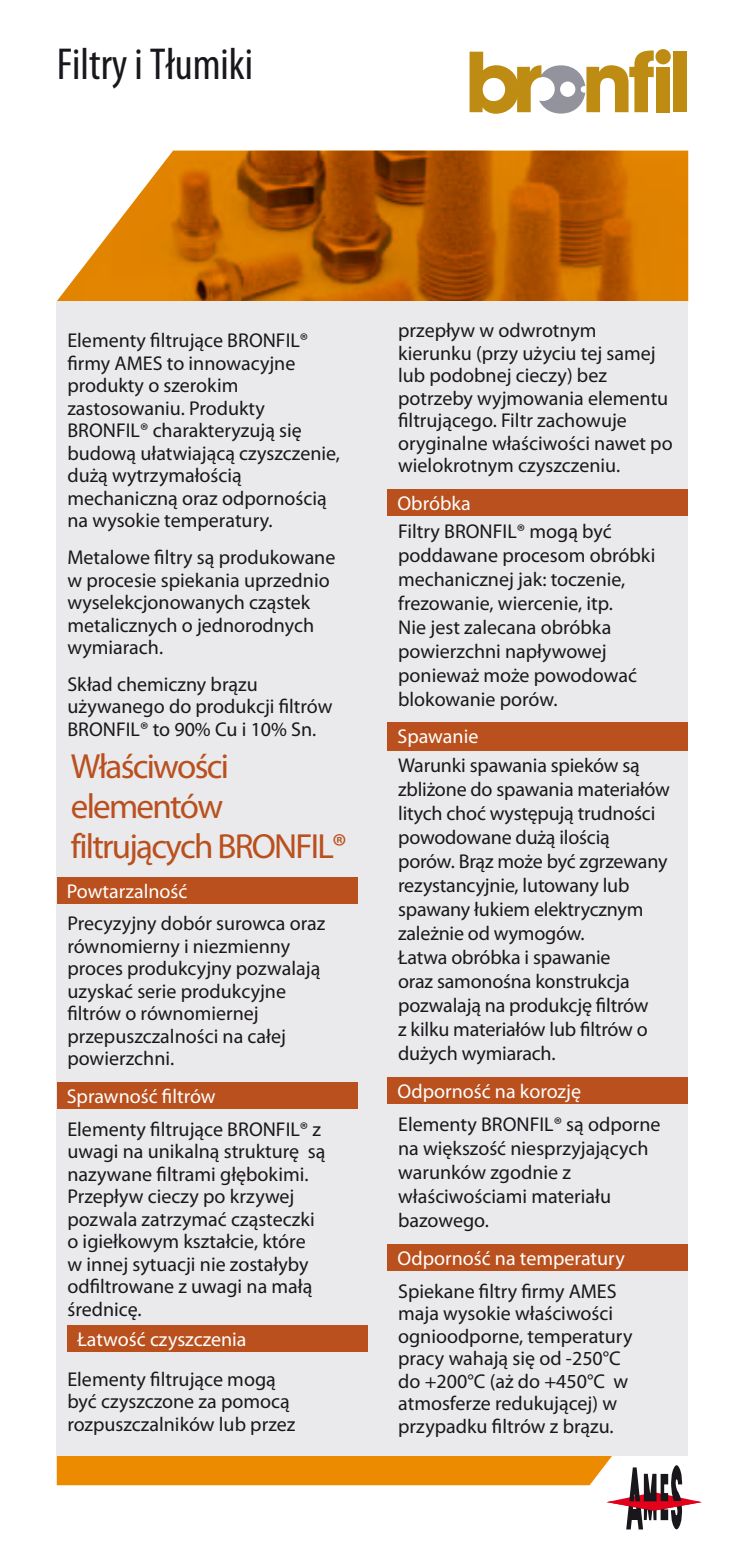
<style>
.page{position:relative;width:745px;height:1552px;background:#fff}
.page>*{position:absolute;margin:0;border:0;box-sizing:border-box;transform-origin:0 0}
.t1{font:condensed 45px "Myriad Pro";color:#1a171c}
.t2{font:35px/40px "Myriad Pro";letter-spacing:-.05em;color:#b9501e}
.t3{font:20px/22.5px "Myriad Pro";color:#1a171c}
.t4{font:20px "Myriad Pro";color:#fff}
</style>
<div class="page">
<div style="left:655px;top:67px;width:14px;height:45px;background:#be8c13"></div>
<div style="left:673px;top:52px;width:13px;height:60px;background:#be8c13"></div>
<svg style="left:469px;top:51px;width:184px;height:63px"></svg>
<div style="left:655px;top:49px;width:15px;height:15px;background:#be8c13;border-radius:50%"></div>
<svg style="left:57px;top:1455px;width:644px;height:74px"></svg>
<img style="left:57px;top:151px;width:630px;height:150px">
<div style="left:57px;top:301px;width:630px;height:1154px;background:#eae9eb"></div>
<div style="left:57px;top:877px;width:300px;height:26px;background:#b9501e"></div>
<div style="left:57px;top:1082px;width:300px;height:27px;background:#b9501e"></div>
<div style="left:67px;top:1326px;width:301px;height:26px;background:#b9501e"></div>
<div style="left:387px;top:490px;width:300px;height:26px;background:#b9501e"></div>
<div style="left:387px;top:723px;width:300px;height:28px;background:#b9501e"></div>
<div style="left:387px;top:1077px;width:300px;height:26px;background:#b9501e"></div>
<div style="left:387px;top:1244px;width:300px;height:27px;background:#b9501e"></div>
<h1 class="t1" style="left:57px;top:37px;width:198px">Filtry i Tłumiki</h1>
<p class="t3" style="left:67px;top:329px;width:274px">Elementy filtrujące BRONFIL® firmy AMES to innowacyjne produkty o szerokim zastosowaniu. Produkty<br>BRONFIL® charakteryzują się budową ułatwiającą czyszczenie, dużą wytrzymałością mechaniczną oraz odpornością na wysokie temperatury.</p>
<p class="t3" style="left:67px;top:546px;width:269px">Metalowe filtry są produkowane w procesie spiekania uprzednio wyselekcjonowanych cząstek metalicznych o jednorodnych wymiarach.</p>
<p class="t3" style="left:67px;top:673px;width:266px">Skład chemiczny brązu używanego do produkcji filtrów<br>BRONFIL® to 90% Cu i 10% Sn.</p>
<h2 class="t2" style="left:71px;top:746px;width:277px">Właściwości elementów filtrujących BRONFIL®</h2>
<p class="t4" style="left:67px;top:879px;width:122px">Powtarzalność</p>
<p class="t3" style="left:67px;top:912px;width:259px">Precyzyjny dobór surowca oraz równomierny i niezmienny proces produkcyjny pozwalają uzyskać serie produkcyjne filtrów o równomiernej przepuszczalności na całej powierzchni.</p>
<p class="t4" style="left:67px;top:1084px;width:150px">Sprawność filtrów</p>
<p class="t3" style="left:67px;top:1117px;width:259px">Elementy filtrujące BRONFIL® z uwagi na unikalną strukturę są nazywane filtrami głębokimi.<br>Przepływ cieczy po krzywej pozwala zatrzymać cząsteczki o igiełkowym kształcie, które w innej sytuacji nie zostałyby odfiltrowane z uwagi na małą średnicę.</p>
<p class="t4" style="left:77px;top:1327px;width:170px">Łatwość czyszczenia</p>
<p class="t3" style="left:67px;top:1368px;width:229px">Elementy filtrujące mogą być czyszczone za pomocą rozpuszczalników lub przez</p>
<p class="t3" style="left:398px;top:319px;width:276px">przepływ w odwrotnym kierunku (przy użyciu tej samej lub podobnej cieczy) bez potrzeby wyjmowania elementu filtrującego. Filtr zachowuje oryginalne właściwości nawet po wielokrotnym czyszczeniu.</p>
<p class="t4" style="left:397px;top:491px;width:75px">Obróbka</p>
<p class="t3" style="left:398px;top:518px;width:258px;line-height:24px">Filtry BRONFIL® mogą być poddawane procesom obróbki mechanicznej jak: toczenie, frezowanie, wiercenie, itp.<br>Nie jest zalecana obróbka powierzchni napływowej ponieważ może powodować blokowanie porów.</p>
<p class="t4" style="left:397px;top:724px;width:82px">Spawanie</p>
<p class="t3" style="left:398px;top:753px;width:273px;line-height:24px">Warunki spawania spieków są zbliżone do spawania materiałów litych choć występują trudności powodowane dużą ilością porów. Brąz może być zgrzewany rezystancyjnie, lutowany lub spawany łukiem elektrycznym zależnie od wymogów.<br>Łatwa obróbka i spawanie<br>oraz samonośna konstrukcja pozwalają na produkcję filtrów<br>z kilku materiałów lub filtrów o dużych wymiarach.</p>
<p class="t4" style="left:397px;top:1079px;width:185px">Odporność na korozję</p>
<p class="t3" style="left:398px;top:1112px;width:264px;line-height:24px">Elementy BRONFIL® są odporne na większość niesprzyjających warunków zgodnie z właściwościami materiału bazowego.</p>
<p class="t4" style="left:397px;top:1246px;width:228px">Odporność na temperatury</p>
<p class="t3" style="left:398px;top:1279px;width:236px">Spiekane filtry firmy AMES maja wysokie właściwości ognioodporne, temperatury pracy wahają się od -250°C do +200°C (aż do +450°C w atmosferze redukującej) w przypadku filtrów z brązu.</p>
</div>
